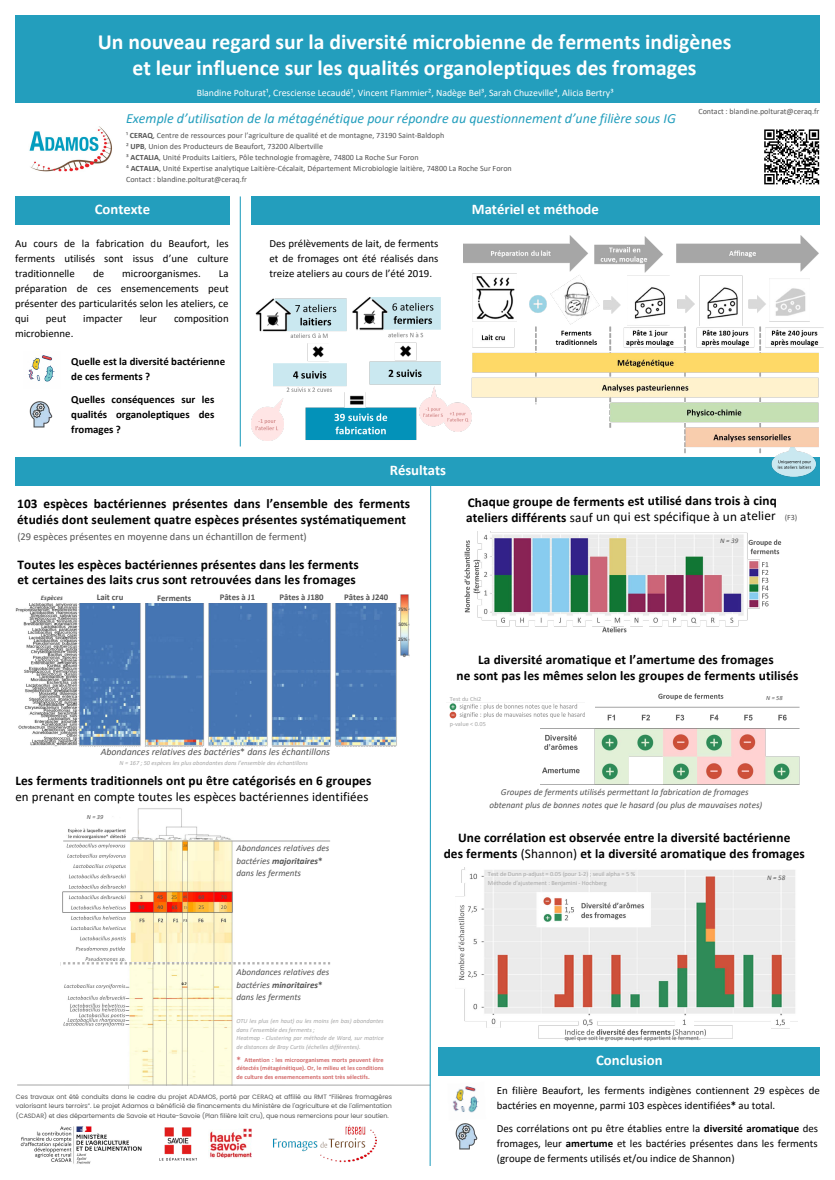
<style>
.page{position:relative;width:835px;height:1180px;background:#fff}
.page>*{position:absolute;margin:0;border:0;box-sizing:border-box;transform-origin:0 0}
.t1{font:700 21.7px "Calibri";color:#fff}
.t2{font:700 14.7px "Calibri";color:#fff}
.t3{font:italic 14px "Calibri";color:#239ebd}
.t4{font:700 13.3px/15.7px "Calibri";letter-spacing:.01em;color:#000}
.t5{font:13.3px "Calibri";letter-spacing:.005em;color:#000}
.t6{font:12.95px "Calibri";letter-spacing:.01em;color:#000}
.t7{font:10.85px/14.9px "Calibri";color:#000;text-align:justify}
.t8{font:700 10.85px/14.9px "Calibri";color:#000}
.t9{font:10.5px "Calibri";color:#545454}
.t10{font:italic 9.87px "Calibri";color:#545454}
.t11{font:9.8px "Calibri";color:#fefefe}
.t12{font:italic 9.1px/12.6px "Calibri";color:#545454}
.t13{font:700 9.1px "Calibri";color:#d36d6d}
.t14{font:700 8.75px "Calibri";color:#545454}
.t15{font:8.05px "Calibri";color:#545454}
.t16{font:italic 7px "Calibri";color:#545454}
.t17{font:italic 700 6.82px "Calibri";color:#545454}
.t18{font:6.3px/9.4px "Poppins";color:#545454;text-align:justify}
.t19{font:italic 6.3px/8.6px "Calibri";color:#a6a6a6}
.t20{font:700 6.3px/8.6px "Calibri";color:#d36d6d;text-align:justify}
.t21{font:6.3px "Calibri";color:#a6a6a6}
.t22{font:6.3px "Calibri";color:#545454}
.t23{font:italic 6.3px "Calibri";color:#545454}
.t24{font:700 5.32px "Calibri";color:#545454}
.t25{font:700 3.85px "Calibri";color:#000}
.s1{font-weight:700}
.s2{font-style:normal}
.s3{font-weight:700;font-style:normal}
.s4{font-weight:400}
</style>
<div class="page">
<div style="left:15px;top:196px;width:215px;height:29px;background:#239ebd"></div>
<div style="left:251px;top:196px;width:568px;height:29px;background:#239ebd"></div>
<div style="left:16px;top:457px;width:804px;height:28px;background:#239ebd"></div>
<div style="left:438px;top:1047px;width:382px;height:28px;background:#239ebd"></div>
<div style="left:15px;top:15px;width:804px;height:87px;background:#239ebd"></div>
<img style="left:29px;top:127px;width:83px;height:45px">
<img style="left:28px;top:355px;width:27px;height:27px">
<img style="left:29px;top:401px;width:24px;height:27px">
<img style="left:255px;top:297px;width:186px;height:144px">
<img style="left:419px;top:387px;width:44px;height:44px">
<img style="left:251px;top:399px;width:33px;height:41px">
<img style="left:771px;top:453px;width:45px;height:24px">
<img style="left:455px;top:867px;width:342px;height:172px">
<img style="left:540px;top:693px;width:259px;height:91px">
<div style="left:444px;top:694px;width:150px;height:34px;background:#fff"></div>
<img style="left:464px;top:531px;width:318px;height:102px">
<img style="left:452px;top:1086px;width:27px;height:27px">
<img style="left:455px;top:1123px;width:23px;height:27px">
<svg style="left:17px;top:485px;width:414px;height:681px"></svg>
<hr style="left:240px;top:196px;width:1px;height:250px;background:#239ebd">
<img style="left:463px;top:236px;width:360px;height:217px">
<img style="left:449px;top:703px;width:135px;height:16px">
<svg style="left:764px;top:129px;width:56px;height:56px"></svg>
<p class="t1" style="left:98px;top:32px;width:635px">Un nouveau regard sur la diversité microbienne de ferments indigènes</p>
<p class="t1" style="left:133px;top:59px;width:565px">et leur influence sur les qualités organoleptiques des fromages</p>
<p class="t11" style="left:197px;top:89px;width:418px">Blandine Polturat¹, Cresciense Lecaudé¹, Vincent Flammier², Nadège Bel³, Sarah Chuzeville⁴, Alicia Bertry³</p>
<p class="t15" style="left:126px;top:132px;width:319px">¹ <span class="s1">CERAQ</span>, Centre de ressources pour l’agriculture de qualité et de montagne, 73190 Saint-Baldoph</p>
<p class="t15" style="left:126px;top:143px;width:198px">² <span class="s1">UPB</span>, Union des Producteurs de Beaufort, 73200 Albertville</p>
<p class="t15" style="left:126px;top:154px;width:294px">³ <span class="s1">ACTALIA</span>, Unité Produits Laitiers, Pôle technologie fromagère, 74800 La Roche Sur Foron</p>
<p class="t15" style="left:126px;top:165px;width:387px">⁴ <span class="s1">ACTALIA</span>, Unité Expertise analytique Laitière-Cécalait, Département Microbiologie laitière, 74800 La Roche Sur Foron</p>
<p class="t15" style="left:126px;top:176px;width:122px">Contact : blandine.polturat@ceraq.fr</p>
<p class="t15" style="left:698px;top:108px;width:122px">Contact : blandine.polturat@ceraq.fr</p>
<p class="t3" style="left:126px;top:112px;width:551px">Exemple d’utilisation de la métagénétique pour répondre au questionnement d’une filière sous IG</p>
<p class="t2" style="left:95px;top:203px;width:57px">Contexte</p>
<p class="t2" style="left:472px;top:203px;width:128px">Matériel et méthode</p>
<p class="t7" style="left:15px;top:236px;width:215px">Au cours de la fabrication du Beaufort, les ferments utilisés sont issus d’une culture traditionnelle</p>
<p class="t7" style="left:93px;top:266px;width:13px">de</p>
<p class="t7" style="left:122px;top:266px;width:80px">microorganismes.</p>
<p class="t7" style="left:15px;top:266px;width:215px;text-indent:204px">La préparation de ces ensemencements peut présenter des particularités selon les ateliers, ce qui</p>
<p class="t7" style="left:46px;top:311px;width:22px">peut</p>
<p class="t7" style="left:83px;top:311px;width:41px">impacter</p>
<p class="t7" style="left:140px;top:311px;width:19px">leur</p>
<p class="t7" style="left:174px;top:311px;width:56px">composition</p>
<p class="t7" style="left:15px;top:326px;width:60px">microbienne.</p>
<p class="t8" style="left:71px;top:354px;width:155px">Quelle est la diversité bactérienne de ces ferments ?</p>
<p class="t8" style="left:71px;top:392px;width:145px;text-align:justify">Quelles conséquences sur les qualités organoleptiques des fromages ?</p>
<p class="t7" style="left:269px;top:236px;width:170px">Des prélèvements de lait, de ferments et de fromages ont été réalisés dans treize ateliers au cours de l’été 2019.</p>
<p class="t2" style="left:389px;top:464px;width:58px">Résultats</p>
<p class="t4" style="left:17px;top:497px;width:394px">103 espèces bactériennes présentes dans l’ensemble des ferments étudiés dont seulement quatre espèces présentes systématiquement</p>
<p class="t9" style="left:17px;top:532px;width:291px">(29 espèces présentes en moyenne dans un échantillon de ferment)</p>
<p class="t4" style="left:17px;top:557px;width:343px">Toutes les espèces bactériennes présentes dans les ferments</p>
<p class="t4" style="left:17px;top:573px;width:340px">et certaines des laits crus sont retrouvées dans les fromages</p>
<p class="t17" style="left:41px;top:595px;width:23px">Espèces</p>
<p class="t14" style="left:97px;top:593px;width:28px">Lait cru</p>
<p class="t14" style="left:157px;top:594px;width:36px">Ferments</p>
<p class="t14" style="left:220px;top:593px;width:37px">Pâtes à J1</p>
<p class="t14" style="left:279px;top:593px;width:46px">Pâtes à J180</p>
<p class="t14" style="left:344px;top:593px;width:46px">Pâtes à J240</p>
<p class="t24" style="left:398px;top:607px;width:11px">75%</p>
<p class="t24" style="left:398px;top:621px;width:11px">50%</p>
<p class="t24" style="left:398px;top:637px;width:11px">25%</p>
<p class="t24" style="left:403px;top:652px;width:4px">0</p>
<p class="t4" style="left:467px;top:494px;width:310px">Chaque groupe de ferments est utilisé dans trois à cinq</p>
<p class="t5" style="left:466px;top:511px;width:311px"><span class="s1">ateliers différents</span> sauf un qui est spécifique à un atelier</p>
<p class="t16" style="left:719px;top:538px;width:20px">N = 39</p>
<p class="t15" style="left:784px;top:513px;width:14px">(F3)</p>
<p class="t4" style="left:478px;top:653px;width:297px">La diversité aromatique et l’amertume des fromages</p>
<p class="t4" style="left:456px;top:669px;width:343px">ne sont pas les mêmes selon les groupes de ferments utilisés</p>
<p class="t10" style="left:101px;top:748px;width:231px">Abondances relatives des bactéries<span class="s2">*</span> dans les échantillons</p>
<p class="t19" style="left:120px;top:759px;width:190px">N = 167 ; 50 espèces les plus abondantes dans l’ensemble des échantillons</p>
<p class="t4" style="left:15px;top:774px;width:357px">Les ferments traditionnels ont pu être catégorisés en 6 groupes</p>
<p class="t6" style="left:15px;top:791px;width:354px">en prenant en compte toutes les espèces bactériennes identifiées</p>
<p class="t23" style="left:87px;top:814px;width:18px">N = 39</p>
<p class="t25" style="left:182px;top:982px;width:6px">0.7</p>
<p class="t12" style="left:236px;top:842px;width:94px">Abondances relatives des bactéries <span class="s1">majoritaires</span><span class="s3">* </span>dans les ferments</p>
<p class="t12" style="left:236px;top:966px;width:94px">Abondances relatives des bactéries <span class="s1">minoritaires</span><span class="s3">* </span>dans les ferments</p>
<p class="t19" style="left:236px;top:1017px;width:149px">OTU les plus (en haut) ou les moins (en bas) abondantes dans l’ensemble des ferments ;</p>
<p class="t19" style="left:236px;top:1034px;width:149px">Heatmap - Clustering par méthode de Ward, sur matrice de distances de Bray Curtis (échelles différentes).</p>
<p class="t13" style="left:236px;top:1056px;width:6px">*</p>
<p class="t20" style="left:236px;top:1056px;width:149px;text-indent:8px">Attention : les microorganismes morts peuvent être détectés (métagénétique). Or, le milieu et les conditions de culture des ensemencements sont très sélectifs.</p>
<p class="t18" style="left:16px;top:1092px;width:377px">Ces travaux ont été conduits dans le cadre du projet ADAMOS, porté par CERAQ et affilié au RMT “Filières fromagères valorisant leurs terroirs”. Le projet Adamos a bénéficié de financements du Ministère de l'agriculture et de l'alimentation (CASDAR) et des départements de Savoie et Haute-Savoie (Plan filière lait cru), que nous remercions pour leur soutien.</p>
<p class="t21" style="left:449px;top:696px;width:33px">Test du Chi2</p>
<p class="t21" style="left:450px;top:721px;width:38px">p-value &lt; 0.05</p>
<p class="t23" style="left:766px;top:695px;width:18px">N = 58</p>
<p class="t12" style="left:501px;top:786px;width:249px">Groupes de ferments utilisés permettant la fabrication de fromages</p>
<p class="t12" style="left:489px;top:799px;width:274px">obtenant plus de bonnes notes que le hasard (ou plus de mauvaises notes)</p>
<p class="t4" style="left:458px;top:831px;width:334px">Une corrélation est observée entre la diversité bactérienne</p>
<p class="t4" style="left:443px;top:846px;width:362px">des ferments <span class="s4">(Shannon)</span> et la diversité aromatique des fromages</p>
<p class="t21" style="left:488px;top:871px;width:149px">Test de Dunn p-adjust = 0.05 (pour 1-2) ; seuil alpha = 5 %</p>
<p class="t21" style="left:488px;top:880px;width:120px">Méthode d’ajustement : Benjamini - Hochberg</p>
<p class="t22" style="left:564px;top:1035px;width:137px">quel que soit le groupe auquel appartient le ferment.</p>
<p class="t2" style="left:596px;top:1054px;width:68px">Conclusion</p>
<p class="t16" style="left:767px;top:875px;width:20px">N = 58</p>
<p class="t7" style="left:496px;top:1084px;width:324px">En filière Beaufort, les ferments indigènes contiennent 29 espèces de bactéries en moyenne, parmi 103 espèces identifiées<span class="s1">*</span> au total.</p>
<p class="t7" style="left:496px;top:1122px;width:322px">Des corrélations ont pu être établies entre la <span class="s1">diversité aromatique</span> des fromages, leur <span class="s1">amertume</span> et les bactéries présentes dans les ferments (groupe de ferments utilisés et/ou indice de Shannon)</p>
</div>
